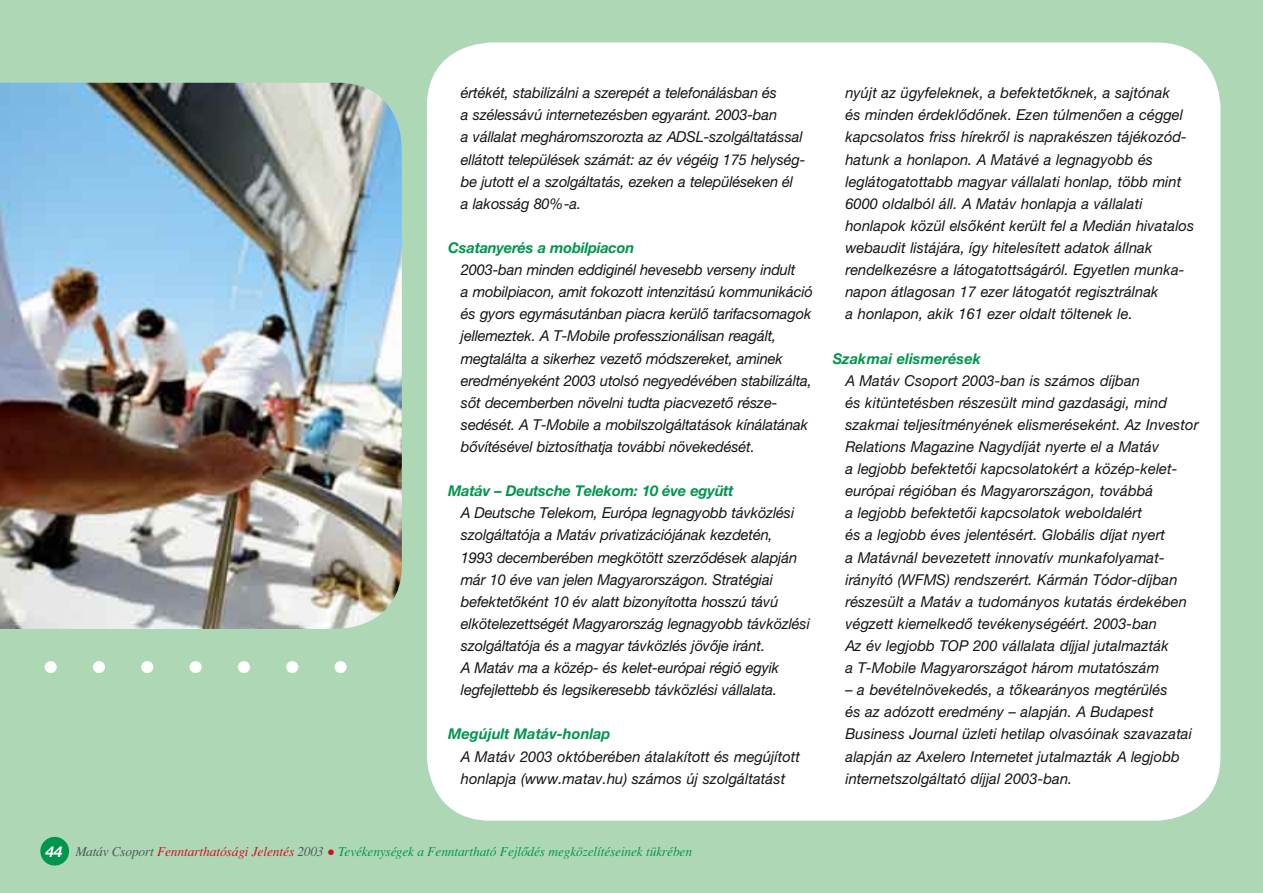
<style>
.page{position:relative;width:1263px;height:893px;background:#aed8b5}
.page>*{position:absolute;margin:0;border:0;box-sizing:border-box;transform-origin:0 0}
.t1{font:italic 15px/22px "Helvetica Neue H";color:#141414}
.t2{font:italic 700 15px "Helvetica Neue H";color:#fff}
.t3{font:italic 700 14.85px "Helvetica Neue H";letter-spacing:-.015em;color:#00964d}
.t4{font:italic 13.5px "Times H";letter-spacing:-.01em;color:#00964d}
.s1{color:#4b565a}
.s2{color:#d30e22}
.s3{font-size:22.5px;color:#d30e22}
</style>
<div class="page">
<img style="left:0;top:83px;width:402px;height:546px">
<div style="left:45px;top:661px;width:12px;height:12px;background:#fff;border-radius:50%"></div>
<div style="left:93px;top:661px;width:12px;height:12px;background:#fff;border-radius:50%"></div>
<div style="left:141px;top:661px;width:12px;height:12px;background:#fff;border-radius:50%"></div>
<div style="left:190px;top:661px;width:12px;height:12px;background:#fff;border-radius:50%"></div>
<div style="left:238px;top:661px;width:12px;height:12px;background:#fff;border-radius:50%"></div>
<div style="left:286px;top:661px;width:12px;height:12px;background:#fff;border-radius:50%"></div>
<div style="left:334px;top:661px;width:13px;height:12px;background:#fff;border-radius:50%"></div>
<div style="left:427px;top:43px;width:793px;height:778px;background:#fff"></div>
<div style="left:40px;top:837px;width:29px;height:29px;background:#00964d;border-radius:50%"></div>
<p class="t1" style="left:461px;top:82px;width:346px">értékét, stabilizálni a szerepét a telefonálásban és<br>a szélessávú internetezésben egyaránt. 2003-ban<br>a vállalat megháromszorozta az ADSL-szolgáltatással ellátott települések számát: az év végéig 175 helység&shy;be jutott el a szolgáltatás, ezeken a településeken él<br>a lakosság 80%-a.</p>
<p class="t3" style="left:448px;top:239px;width:188px">Csatanyerés a mobilpiacon</p>
<p class="t1" style="left:461px;top:259px;width:353px">2003-ban minden eddiginél hevesebb verseny indult<br>a mobilpiacon, amit fokozott intenzitású kommunikáció és gyors egymásutánban piacra kerülô tarifacsomagok jellemeztek. A T-Mobile professzionálisan reagált, megtalálta a sikerhez vezetô módszereket, aminek eredményeként 2003 utolsó negyedévében stabilizálta, sôt decemberben növelni tudta piacvezetô része&shy;sedését. A T-Mobile a mobilszolgáltatások kínálatának bôvítésével biztosíthatja további növekedését.</p>
<p class="t3" style="left:448px;top:482px;width:287px">Matáv – Deutsche Telekom: 10 éve együtt</p>
<p class="t1" style="left:461px;top:502px;width:351px">A Deutsche Telekom, Európa legnagyobb távközlési szolgáltatója a Matáv privatizációjának kezdetén,<br>1993 decemberében megkötött szerzôdések alapján már 10 éve van jelen Magyarországon. Stratégiai befektetôként 10 év alatt bizonyította hosszú távú elkötelezettségét Magyarország legnagyobb távközlési szolgáltatója és a magyar távközlés jövôje iránt.<br>A Matáv ma a közép- és kelet-európai régió egyik legfejlettebb és legsikeresebb távközlési vállalata.</p>
<p class="t3" style="left:448px;top:725px;width:164px">Megújult Matáv-honlap</p>
<p class="t1" style="left:461px;top:745px;width:341px">A Matáv 2003 októberében átalakított és megújított honlapja (www.matav.hu) számos új szolgáltatást</p>
<p class="t1" style="left:845px;top:82px;width:350px">nyújt az ügyfeleknek, a befektetôknek, a sajtónak<br>és minden érdeklôdônek. Ezen túlmenôen a céggel kapcsolatos friss hírekrôl is naprakészen tájékozód&shy;hatunk a honlapon. A Matávé a legnagyobb és leglátogatottabb magyar vállalati honlap, több mint 6000 oldalból áll. A Matáv honlapja a vállalati honlapok közül elsôként került fel a Medián hivatalos webaudit listájára, így hitelesített adatok állnak rendelkezésre a látogatottságáról. Egyetlen munka&shy;napon átlagosan 17 ezer látogatót regisztrálnak<br>a honlapon, akik 161 ezer oldalt töltenek le.</p>
<p class="t3" style="left:833px;top:349px;width:150px">Szakmai elismerések</p>
<p class="t1" style="left:845px;top:369px;width:355px">A Matáv Csoport 2003-ban is számos díjban<br>és kitüntetésben részesült mind gazdasági, mind szakmai teljesítményének elismeréseként. Az Investor Relations Magazine Nagydíját nyerte el a Matáv<br>a legjobb befektetôi kapcsolatokért a közép-kelet&shy;európai régióban és Magyarországon, továbbá<br>a legjobb befektetôi kapcsolatok weboldalért<br>és a legjobb éves jelentésért. Globális díjat nyert<br>a Matávnál bevezetett innovatív munkafolyamat&shy;irányító (WFMS) rendszerért. Kármán Tódor-díjban részesült a Matáv a tudományos kutatás érdekében végzett kiemelkedô tevékenységéért. 2003-ban<br>Az év legjobb TOP 200 vállalata díjjal jutalmazták<br>a T-Mobile Magyarországot három mutatószám</p>
<p class="t1" style="left:845px;top:679px;width:348px">– a bevételnövekedés, a tôkearányos megtérülés<br>és az adózott eredmény – alapján. A Budapest Business Journal üzleti hetilap olvasóinak szavazatai alapján az Axelero Internetet jutalmazták A legjobb internetszolgáltató díjjal 2003-ban.</p>
<p class="t2" style="left:46px;top:842px;width:18px">44</p>
<p class="t4" style="left:76px;top:843px;width:618px"><span class="s1">Matáv Csoport</span> <span class="s2">Fenntarthatósági Jelentés</span> <span class="s1">2003</span> <span class="s3">•</span> Tevékenységek a Fenntartható Fejlôdés megközelítéseinek tükrében</p>
</div>
